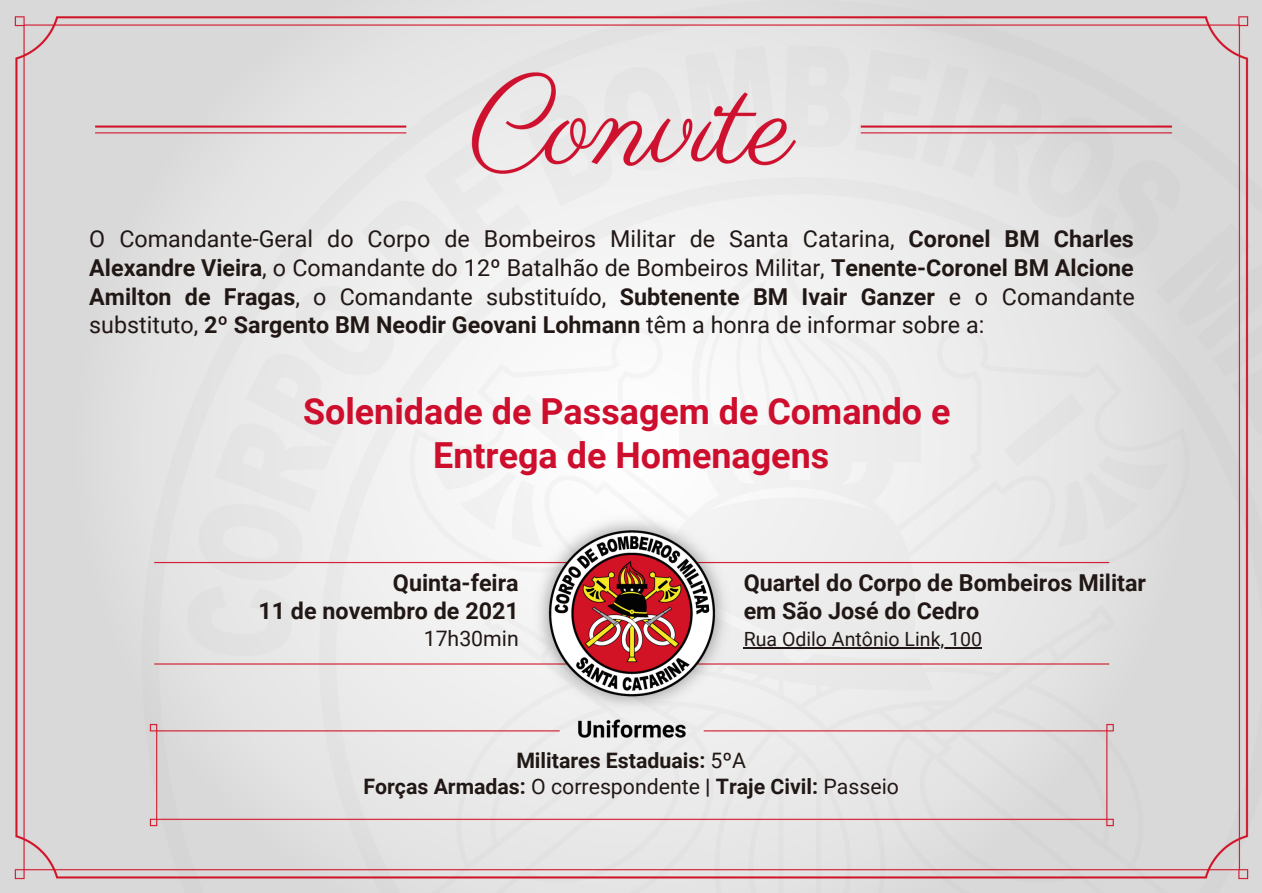
<style>
.page{position:relative;width:1262px;height:893px;background:#fff}
.page>*{position:absolute;margin:0;border:0;box-sizing:border-box;transform-origin:0 0}
.t1{font:700 35.8px "Roboto";color:#ce0e2d}
.t2{font:23.2px/28.6px "Roboto";color:#211816;text-align:justify}
.t3{font:700 23.2px/28.6px "Roboto";color:#211816}
.t4{font:700 21.2px "Roboto";color:#211816}
.t5{font:21.2px "Roboto";color:#211816}
.t6{font:19.6px "Roboto";color:#211816}
.s1{font-weight:700}
.s2{font-weight:400}
</style>
<div class="page">
<img style="left:0;top:0;width:1262px;height:892px">
<hr style="left:743px;top:647px;width:239px;height:1px;background:#211816">
<p class="t2" style="left:89px;top:225px;width:1047px">O Comandante-Geral do Corpo de Bombeiros Militar de Santa Catarina, <span class="s1">Coronel BM Charles Alexandre Vieira</span>, o Comandante do 12º Batalhão de Bombeiros Militar, <span class="s1">Tenente-Coronel BM Alcione Amilton de Fragas</span>, o Comandante substituído, <span class="s1">Subtenente BM Ivair Ganzer</span> e o Comandante substituto, <span class="s1">2º Sargento BM Neodir Geovani Lohmann</span> têm a honra de informar sobre a:</p>
<p class="t1" style="left:303px;top:391px;width:649px">Solenidade de Passagem de Comando e</p>
<p class="t1" style="left:433px;top:434px;width:397px">Entrega de Homenagens</p>
<p class="t3" style="left:393px;top:568px;width:127px">Quinta-feira</p>
<p class="t3" style="left:258px;top:597px;width:262px">11 de novembro de 2021</p>
<p class="t3" style="left:743px;top:568px;width:404px">Quartel do Corpo de Bombeiros Militar em São José do Cedro</p>
<p class="t5" style="left:424px;top:626px;width:96px">17h30min</p>
<p class="t6" style="left:743px;top:627px;width:240px">Rua Odilo Antônio Link, 100</p>
<p class="t4" style="left:516px;top:748px;width:231px">Militares Estaduais: <span class="s2">5ºA</span></p>
<p class="t4" style="left:363px;top:774px;width:537px">Forças Armadas: <span class="s2">O correspondente</span> | Traje Civil: <span class="s2">Passeio</span></p>
</div>
